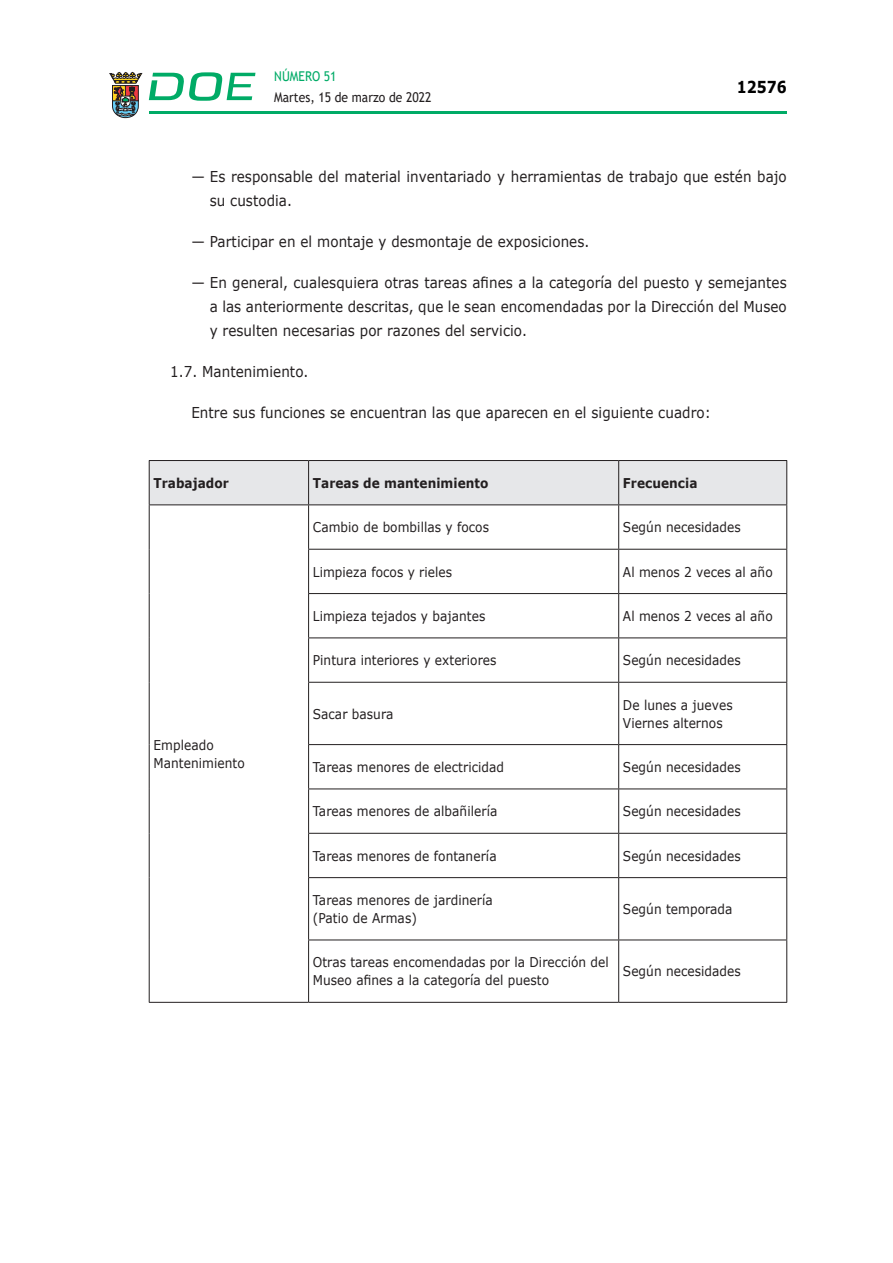
<style>
.page{position:relative;width:893px;height:1263px;background:#fff}
.page>*{position:absolute;margin:0;border:0;box-sizing:border-box;transform-origin:0 0}
.t1{font:700 16.5px "Verdana";color:#000;scale:.85 1}
.CUERPO_DE_TEXTO{font:15px/24px "Verdana";letter-spacing:.005em;color:#231f20;scale:.9 1}
.CUERPO_DE_TEXTO-2{font:13.5px/18px "Verdana";letter-spacing:.005em;color:#231f20;scale:.9 1}
.CUERPO_DE_TEXTO-3{font:700 13.5px "Verdana";letter-spacing:.005em;color:#231f20;scale:.9 1}
.t2{font:13.5px "Trebuchet MS";color:#231f20;scale:.9 1}
.t3{font:13.5px "Trebuchet MS";color:#00ab67;scale:.9 1}
</style>
<div class="page">
<hr style="left:149px;top:111px;width:638px;height:3px;background:#00ab66">
<svg style="left:109px;top:72px;width:33px;height:46px"></svg>
<svg style="left:149px;top:72px;width:106px;height:29px"></svg>
<div style="left:150px;top:461px;width:636px;height:43px;background:#e6e7e9"></div>
<hr style="left:149px;top:460px;width:160px;height:1px;background:#231f20">
<hr style="left:149px;top:461px;width:1px;height:43px;background:#231f20">
<hr style="left:309px;top:460px;width:310px;height:1px;background:#231f20">
<hr style="left:308px;top:461px;width:1px;height:43px;background:#231f20">
<hr style="left:619px;top:460px;width:168px;height:1px;background:#231f20">
<hr style="left:618px;top:461px;width:1px;height:43px;background:#231f20">
<hr style="left:786px;top:461px;width:1px;height:43px;background:#231f20">
<hr style="left:149px;top:504px;width:160px;height:1px;background:#231f20">
<hr style="left:149px;top:505px;width:1px;height:44px;background:#231f20">
<hr style="left:149px;top:549px;width:1px;height:44px;background:#231f20">
<hr style="left:149px;top:593px;width:1px;height:45px;background:#231f20">
<hr style="left:149px;top:638px;width:1px;height:44px;background:#231f20">
<hr style="left:149px;top:682px;width:1px;height:63px;background:#231f20">
<hr style="left:149px;top:745px;width:1px;height:44px;background:#231f20">
<hr style="left:149px;top:789px;width:1px;height:44px;background:#231f20">
<hr style="left:149px;top:833px;width:1px;height:45px;background:#231f20">
<hr style="left:149px;top:878px;width:1px;height:62px;background:#231f20">
<hr style="left:149px;top:940px;width:1px;height:62px;background:#231f20">
<hr style="left:149px;top:1002px;width:160px;height:1px;background:#231f20">
<hr style="left:309px;top:504px;width:310px;height:1px;background:#231f20">
<hr style="left:308px;top:505px;width:1px;height:44px;background:#231f20">
<hr style="left:619px;top:504px;width:168px;height:1px;background:#231f20">
<hr style="left:618px;top:505px;width:1px;height:44px;background:#231f20">
<hr style="left:786px;top:505px;width:1px;height:44px;background:#231f20">
<hr style="left:308px;top:549px;width:311px;height:1px;background:#231f20">
<hr style="left:308px;top:550px;width:1px;height:43px;background:#231f20">
<hr style="left:619px;top:549px;width:168px;height:1px;background:#231f20">
<hr style="left:618px;top:550px;width:1px;height:43px;background:#231f20">
<hr style="left:786px;top:550px;width:1px;height:43px;background:#231f20">
<hr style="left:308px;top:593px;width:311px;height:1px;background:#231f20">
<hr style="left:308px;top:594px;width:1px;height:43px;background:#231f20">
<hr style="left:619px;top:593px;width:168px;height:1px;background:#231f20">
<hr style="left:618px;top:594px;width:1px;height:43px;background:#231f20">
<hr style="left:786px;top:594px;width:1px;height:43px;background:#231f20">
<hr style="left:308px;top:637px;width:311px;height:1px;background:#231f20">
<hr style="left:308px;top:638px;width:1px;height:44px;background:#231f20">
<hr style="left:619px;top:637px;width:168px;height:1px;background:#231f20">
<hr style="left:618px;top:638px;width:1px;height:44px;background:#231f20">
<hr style="left:786px;top:638px;width:1px;height:44px;background:#231f20">
<hr style="left:308px;top:682px;width:311px;height:1px;background:#231f20">
<hr style="left:308px;top:683px;width:1px;height:61px;background:#231f20">
<hr style="left:619px;top:682px;width:168px;height:1px;background:#231f20">
<hr style="left:618px;top:683px;width:1px;height:61px;background:#231f20">
<hr style="left:786px;top:683px;width:1px;height:61px;background:#231f20">
<hr style="left:308px;top:744px;width:311px;height:1px;background:#231f20">
<hr style="left:308px;top:745px;width:1px;height:43px;background:#231f20">
<hr style="left:619px;top:744px;width:168px;height:1px;background:#231f20">
<hr style="left:618px;top:745px;width:1px;height:43px;background:#231f20">
<hr style="left:786px;top:745px;width:1px;height:43px;background:#231f20">
<hr style="left:308px;top:788px;width:311px;height:1px;background:#231f20">
<hr style="left:308px;top:789px;width:1px;height:44px;background:#231f20">
<hr style="left:619px;top:788px;width:168px;height:1px;background:#231f20">
<hr style="left:618px;top:789px;width:1px;height:44px;background:#231f20">
<hr style="left:786px;top:789px;width:1px;height:44px;background:#231f20">
<hr style="left:308px;top:833px;width:311px;height:1px;background:#231f20">
<hr style="left:308px;top:834px;width:1px;height:43px;background:#231f20">
<hr style="left:619px;top:833px;width:168px;height:1px;background:#231f20">
<hr style="left:618px;top:834px;width:1px;height:43px;background:#231f20">
<hr style="left:786px;top:834px;width:1px;height:43px;background:#231f20">
<hr style="left:308px;top:877px;width:311px;height:1px;background:#231f20">
<hr style="left:308px;top:878px;width:1px;height:61px;background:#231f20">
<hr style="left:619px;top:877px;width:168px;height:1px;background:#231f20">
<hr style="left:618px;top:878px;width:1px;height:61px;background:#231f20">
<hr style="left:786px;top:878px;width:1px;height:61px;background:#231f20">
<hr style="left:308px;top:939px;width:311px;height:1px;background:#231f20">
<hr style="left:308px;top:940px;width:1px;height:62px;background:#231f20">
<hr style="left:619px;top:939px;width:168px;height:1px;background:#231f20">
<hr style="left:618px;top:940px;width:1px;height:62px;background:#231f20">
<hr style="left:786px;top:940px;width:1px;height:62px;background:#231f20">
<hr style="left:309px;top:1002px;width:310px;height:1px;background:#231f20">
<hr style="left:619px;top:1002px;width:168px;height:1px;background:#231f20">
<p class="t3" style="left:274px;top:67px;width:71px">NÚMERO 51</p>
<p class="t2" style="left:274px;top:88px;width:176px">Martes, 15 de marzo de 2022</p>
<p class="t1" style="left:737px;top:75px;width:60px">12576</p>
<p class="CUERPO_DE_TEXTO" style="left:210px;top:164px;width:643px;text-indent:-18px">— Es responsable del material inventariado y herramientas de trabajo que estén bajo su custodia.</p>
<p class="CUERPO_DE_TEXTO" style="left:191px;top:229px;width:444px">— Participar en el montaje y desmontaje de exposiciones.</p>
<p class="CUERPO_DE_TEXTO" style="left:210px;top:270px;width:643px;text-align:justify;text-indent:-18px">— En general, cualesquiera otras tareas afines a la categoría del puesto y semejantes a las anteriormente descritas, que le sean encomendadas por la Dirección del Museo y resulten necesarias por razones del servicio.</p>
<p class="CUERPO_DE_TEXTO" style="left:170px;top:359px;width:155px">1.7. Mantenimiento.</p>
<p class="CUERPO_DE_TEXTO" style="left:191px;top:400px;width:579px">Entre sus funciones se encuentran las que aparecen en el siguiente cuadro:</p>
<p class="CUERPO_DE_TEXTO-3" style="left:153px;top:473px;width:85px">Trabajador</p>
<p class="CUERPO_DE_TEXTO-3" style="left:313px;top:473px;width:197px">Tareas de mantenimiento</p>
<p class="CUERPO_DE_TEXTO-3" style="left:623px;top:473px;width:84px">Frecuencia</p>
<p class="CUERPO_DE_TEXTO-2" style="left:153px;top:736px;width:103px">Empleado<br>Mantenimiento</p>
<p class="CUERPO_DE_TEXTO-2" style="left:313px;top:518px;width:197px">Cambio de bombillas y focos</p>
<p class="CUERPO_DE_TEXTO-2" style="left:623px;top:518px;width:133px">Según necesidades</p>
<p class="CUERPO_DE_TEXTO-2" style="left:313px;top:562px;width:156px">Limpieza focos y rieles</p>
<p class="CUERPO_DE_TEXTO-2" style="left:623px;top:562px;width:168px">Al menos 2 veces al año</p>
<p class="CUERPO_DE_TEXTO-2" style="left:313px;top:607px;width:193px">Limpieza tejados y bajantes</p>
<p class="CUERPO_DE_TEXTO-2" style="left:623px;top:607px;width:168px">Al menos 2 veces al año</p>
<p class="CUERPO_DE_TEXTO-2" style="left:313px;top:651px;width:206px">Pintura interiores y exteriores</p>
<p class="CUERPO_DE_TEXTO-2" style="left:623px;top:651px;width:133px">Según necesidades</p>
<p class="CUERPO_DE_TEXTO-2" style="left:313px;top:704px;width:91px">Sacar basura</p>
<p class="CUERPO_DE_TEXTO-2" style="left:623px;top:695px;width:123px">De lunes a jueves<br>Viernes alternos</p>
<p class="CUERPO_DE_TEXTO-2" style="left:313px;top:758px;width:214px">Tareas menores de electricidad</p>
<p class="CUERPO_DE_TEXTO-2" style="left:623px;top:758px;width:133px">Según necesidades</p>
<p class="CUERPO_DE_TEXTO-2" style="left:313px;top:802px;width:207px">Tareas menores de albañilería</p>
<p class="CUERPO_DE_TEXTO-2" style="left:623px;top:802px;width:133px">Según necesidades</p>
<p class="CUERPO_DE_TEXTO-2" style="left:313px;top:846px;width:206px">Tareas menores de fontanería</p>
<p class="CUERPO_DE_TEXTO-2" style="left:623px;top:846px;width:133px">Según necesidades</p>
<p class="CUERPO_DE_TEXTO-2" style="left:313px;top:891px;width:201px">Tareas menores de jardinería (Patio de Armas)</p>
<p class="CUERPO_DE_TEXTO-2" style="left:623px;top:900px;width:123px">Según temporada</p>
<p class="CUERPO_DE_TEXTO-2" style="left:313px;top:953px;width:330px">Otras tareas encomendadas por la Dirección del<br>Museo afines a la categoría del puesto</p>
<p class="CUERPO_DE_TEXTO-2" style="left:623px;top:962px;width:133px">Según necesidades</p>
</div>
